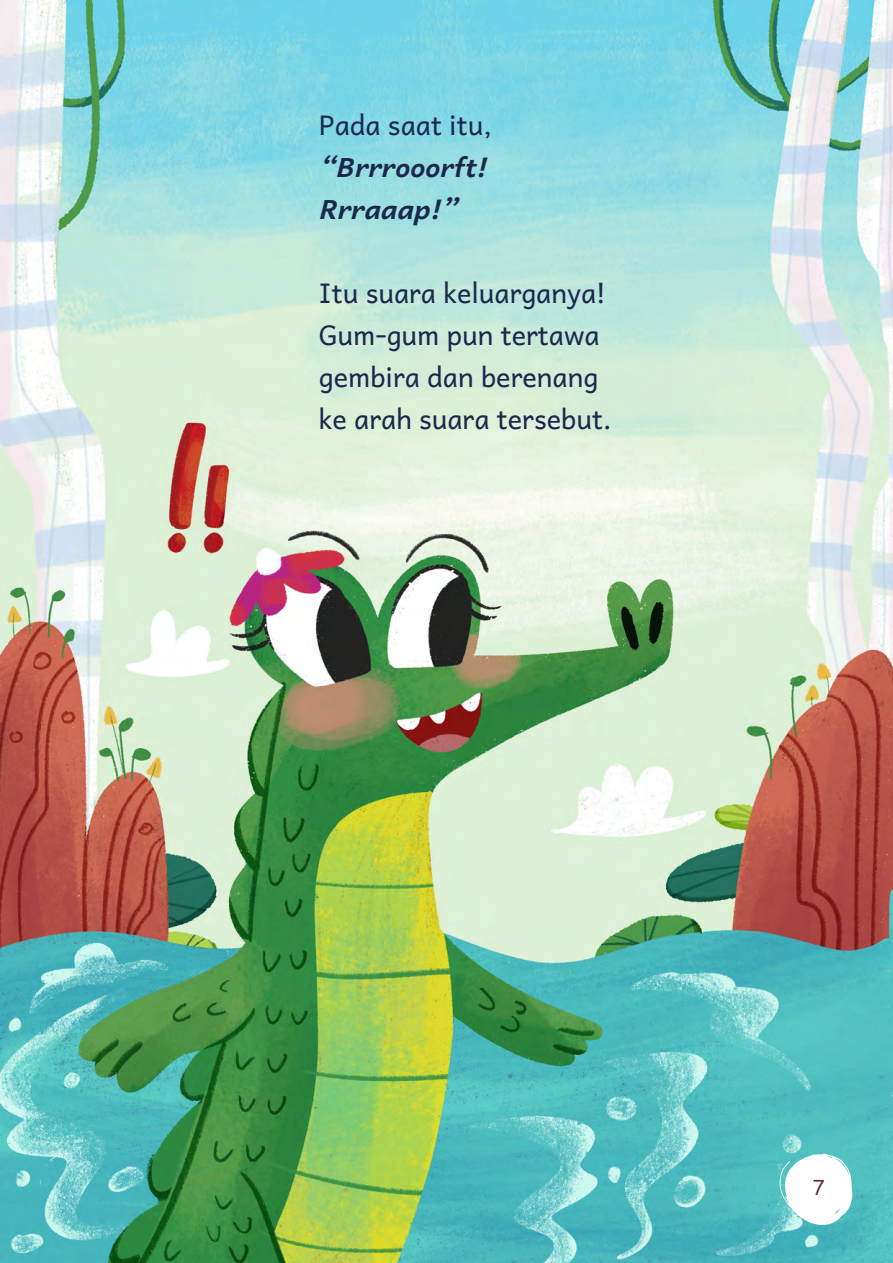
<style>
.page{position:relative;width:893px;height:1263px;background:#fff}
.page>*{position:absolute;margin:0;border:0;box-sizing:border-box;transform-origin:0 0}
.teks_3{font:27px/42px "Andika New Basic";color:#1c274c}
.teks_3-2{font:italic 700 27px "Andika New Basic";color:#1c274c}
.t1{font:21px "Andika New Basic";color:#612c30}
</style>
<div class="page">
<img style="left:0;top:0;width:893px;height:1263px">
<svg style="left:779px;top:1153px;width:73px;height:72px"></svg>
<svg style="left:45px;top:1152px;width:34px;height:15px"></svg>
<p class="teks_3" style="left:319px;top:100px;width:175px">Pada saat itu,</p>
<p class="teks_3-2" style="left:319px;top:143px;width:169px">“Brrrooorft!</p>
<p class="teks_3-2" style="left:319px;top:185px;width:139px">Rrraaap!”</p>
<p class="teks_3" style="left:319px;top:268px;width:289px">Itu suara keluarganya!<br>Gum-gum pun tertawa gembira dan berenang</p>
<p class="teks_3" style="left:319px;top:394px;width:294px">ke arah suara tersebut.</p>
<p class="t1" style="left:813px;top:1170px;width:14px">7</p>
</div>
